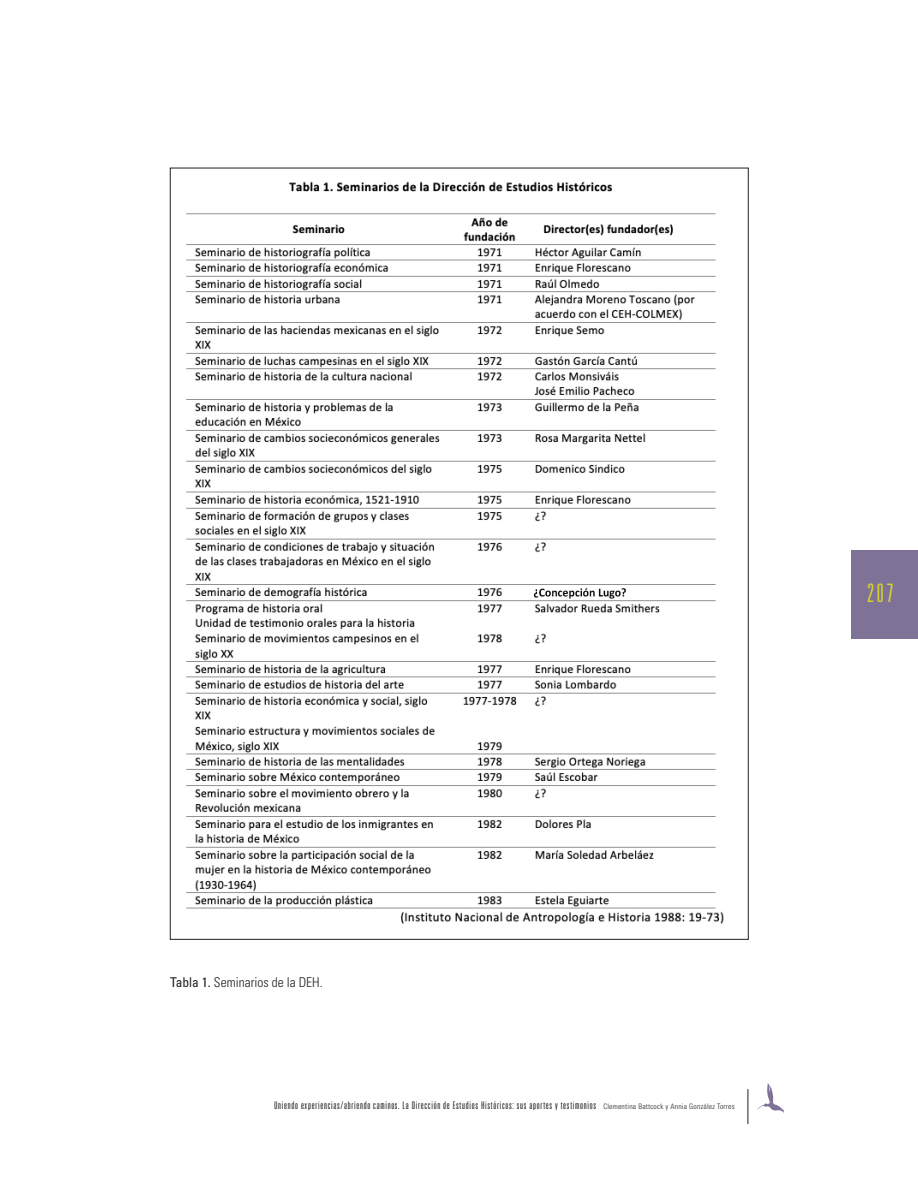
<style>
.page{position:relative;width:918px;height:1188px;background:#fff}
.page>*{position:absolute;margin:0;border:0;box-sizing:border-box;transform-origin:0 0}
.t1{font:300 ultra-condensed 25.5px "Univers LT Std";color:#d9d32c}
.t2{font:300 condensed 13.5px "Univers LT Std";color:#231f20}
.t3{font:300 ultra-condensed 10.5px "Univers LT Std";letter-spacing:.07em;color:#231f20}
.s1{font-weight:400}
.s2{font-stretch:condensed;font-size:7.5px}
</style>
<div class="page">
<hr style="left:748px;top:1089px;width:1px;height:35px;background:#231f20">
<div style="left:851px;top:550px;width:67px;height:88px;background:#7f7297"></div>
<svg style="left:757px;top:1083px;width:27px;height:30px"></svg>
<img style="left:186px;top:181px;width:538px;height:743px">
<h1 class="t1" style="left:867px;top:579px;width:28px">207</h1>
<p class="t2" style="left:170px;top:975px;width:154px"><span class="s1">Tabla 1.</span> Seminarios de la DEH.</p>
<p class="t3" style="left:274px;top:1100px;width:462px">Uniendo experiencias/abriendo caminos. La Dirección de Estudios Históricos: sus aportes y testimonios <span class="s2">Clementina Battcock y Annia González Torres</span></p>
</div>
